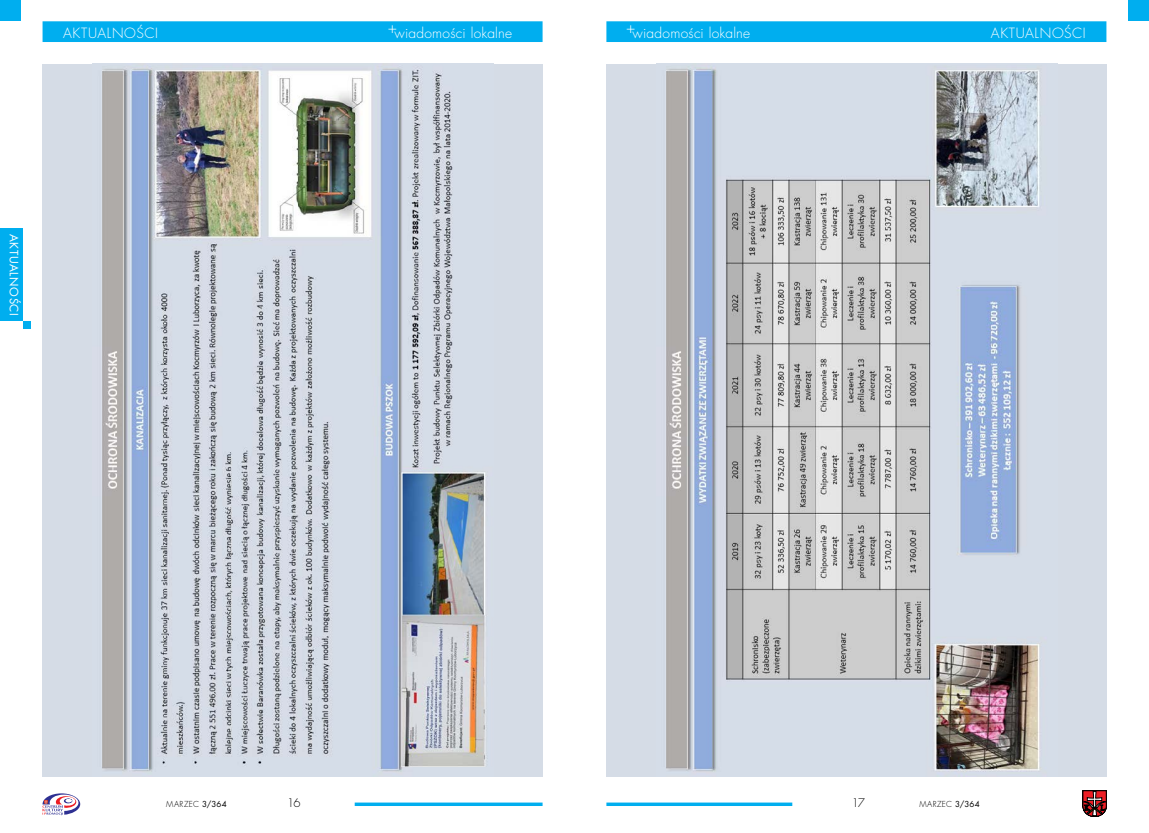
<style>
.page{position:relative;width:1149px;height:833px;background:#fff}
.page>*{position:absolute;margin:0;border:0;box-sizing:border-box;transform-origin:0 0}
.t1{font:300 13.75px "Futura LT Pro";letter-spacing:.02em;color:#fff}
.t2{font:300 13.75px "Futura LT Pro";letter-spacing:.045em;color:#fff}
.t3{font:300 11.5px "Futura LT Pro";color:#000}
.t4{font:11.25px "Futura LT Pro";letter-spacing:.055em;color:#fff}
.t5{font:300 8px "Futura LT Pro";letter-spacing:.04em;color:#000}
.s1{font-weight:400}
</style>
<div class="page">
<div style="left:0;top:0;width:21px;height:21px;background:#00aeef"></div>
<div style="left:1127px;top:0;width:21px;height:21px;background:#00aeef"></div>
<div style="left:23px;top:321px;width:7px;height:8px;background:#00aeef"></div>
<svg style="left:354px;top:802px;width:188px;height:4px"></svg>
<svg style="left:606px;top:802px;width:186px;height:4px"></svg>
<div style="left:43px;top:21px;width:499px;height:21px;background:#00aeef"></div>
<div style="left:606px;top:21px;width:500px;height:21px;background:#00aeef"></div>
<svg style="left:43px;top:793px;width:37px;height:22px"></svg>
<div style="left:0;top:228px;width:23px;height:93px;background:#00aeef"></div>
<svg style="left:1082px;top:790px;width:24px;height:26px"></svg>
<div style="left:43px;top:64px;width:499px;height:712px;background:#d5dce6"></div>
<img style="left:102px;top:68px;width:384px;height:704px">
<div style="left:606px;top:64px;width:500px;height:712px;background:#d5dce6"></div>
<img style="left:666px;top:68px;width:375px;height:704px">
<p class="t2" style="left:63px;top:24px;width:96px">AKTUALNOŚCI</p>
<p class="t4" style="left:22px;top:234px;width:84px;rotate:90deg">AKTUALNOŚCI</p>
<p class="t1" style="left:388px;top:24px;width:126px"><sup>+</sup>wiadomości lokalne</p>
<p class="t1" style="left:626px;top:24px;width:126px"><sup>+</sup>wiadomości lokalne</p>
<p class="t2" style="left:990px;top:24px;width:96px">AKTUALNOŚCI</p>
<p class="t3" style="left:287px;top:795px;width:15px">16</p>
<p class="t3" style="left:851px;top:795px;width:15px">17</p>
<p class="t5" style="left:166px;top:798px;width:62px">MARZEC <span class="s1">3/364</span></p>
<p class="t5" style="left:919px;top:798px;width:62px">MARZEC <span class="s1">3/364</span></p>
</div>
